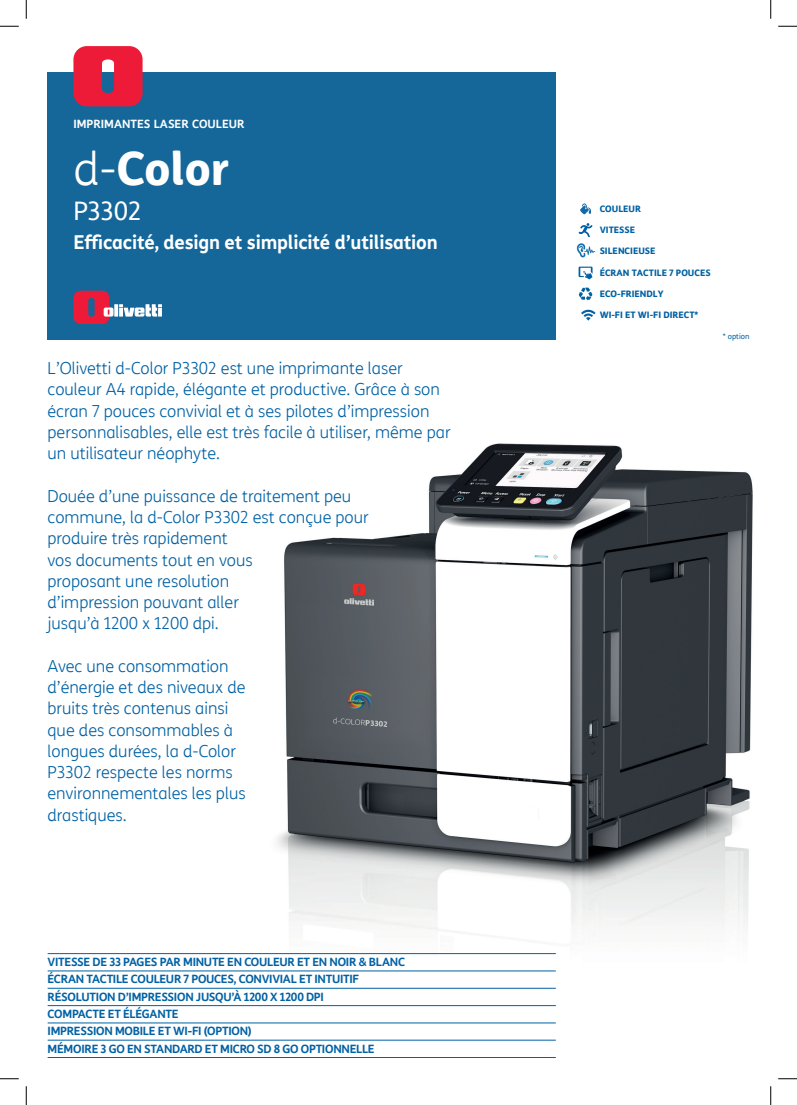
<style>
.page{position:relative;width:797px;height:1105px;background:#fff}
.page>*{position:absolute;margin:0;border:0;box-sizing:border-box;transform-origin:0 0}
.t1{font:800 45px "TIM Sans";color:#fff}
.t2{font:25px "TIM Sans";color:#fff}
.t3{font:700 18.75px "TIM Sans";letter-spacing:-.01em;color:#fff}
.t4{font:300 16.25px/21.2px "TIM Sans";color:#0161a4}
.t5{font:700 11.25px/17.2px "TIM Sans";letter-spacing:-.025em;color:#0161a4}
.t6{font:700 11.25px "TIM Sans";color:#fff}
.t7{font:800 8.75px "TIM Sans";color:#0161a4}
.t8{font:7.5px "TIM Sans";color:#0161a4}
.s1{font-weight:300}
</style>
<div class="page">
<img style="left:244px;top:443px;width:509px;height:564px">
<hr style="left:48px;top:1023px;width:508px;height:1px;background:#0161a4">
<hr style="left:48px;top:953px;width:508px;height:1px;background:#0161a4">
<hr style="left:48px;top:971px;width:508px;height:1px;background:#0161a4">
<hr style="left:48px;top:988px;width:508px;height:1px;background:#0161a4">
<hr style="left:48px;top:1005px;width:508px;height:1px;background:#0161a4">
<div style="left:48px;top:73px;width:508px;height:267px;background:#15679a"></div>
<svg style="left:578px;top:288px;width:14px;height:13px"></svg>
<svg style="left:578px;top:267px;width:14px;height:12px"></svg>
<svg style="left:578px;top:223px;width:14px;height:14px"></svg>
<svg style="left:73px;top:291px;width:40px;height:33px"></svg>
<svg style="left:114px;top:304px;width:4px;height:13px"></svg>
<svg style="left:119px;top:304px;width:43px;height:13px"></svg>
<svg style="left:73px;top:46px;width:70px;height:60px;background:#dc2d4b"></svg>
<svg style="left:580px;top:203px;width:11px;height:11px"></svg>
<svg style="left:581px;top:310px;width:14px;height:11px"></svg>
<img style="left:576px;top:244px;width:20px;height:14px">
<hr style="left:48px;top:1057px;width:508px;height:1px;background:#0161a4">
<hr style="left:48px;top:1040px;width:508px;height:1px;background:#0161a4">
<svg style="left:0;top:25px;width:19px;height:2px"></svg>
<svg style="left:778px;top:25px;width:19px;height:2px"></svg>
<svg style="left:0;top:1078px;width:19px;height:1px"></svg>
<svg style="left:778px;top:1078px;width:19px;height:1px"></svg>
<svg style="left:25px;top:0;width:2px;height:19px"></svg>
<svg style="left:25px;top:1086px;width:2px;height:19px"></svg>
<svg style="left:770px;top:0;width:1px;height:19px"></svg>
<svg style="left:770px;top:1086px;width:1px;height:19px"></svg>
<p class="t6" style="left:73px;top:116px;width:172px">IMPRIMANTES LASER COULEUR</p>
<h1 class="t1" style="left:73px;top:133px;width:157px"><span class="s1">d-</span>Color</h1>
<h2 class="t2" style="left:73px;top:193px;width:70px">P3302</h2>
<p class="t3" style="left:73px;top:228px;width:366px">Efficacité, design et simplicité d’utilisation</p>
<p class="t4" style="left:48px;top:357px;width:404px">L’Olivetti d-Color P3302 est une imprimante laser couleur A4 rapide, élégante et productive. Grâce à son écran 7 pouces convivial et à ses pilotes d’impression personnalisables, elle est très facile à utiliser, même par un utilisateur néophyte.</p>
<p class="t4" style="left:48px;top:485px;width:323px">Douée d’une puissance de traitement peu commune, la d-Color P3302 est conçue pour produire très rapidement<br>vos documents tout en vous<br>proposant une resolution<br>d’impression pouvant aller<br>jusqu’à 1200 x 1200 dpi.</p>
<p class="t4" style="left:48px;top:655px;width:200px">Avec une consommation d’énergie et des niveaux de bruits très contenus ainsi que des consommables à longues durées, la d-Color<br>P3302 respecte les norms environnementales les plus drastiques.</p>
<p class="t5" style="left:48px;top:953px;width:359px">VITESSE DE 33 PAGES PAR MINUTE EN COULEUR ET EN NOIR &amp; BLANC ÉCRAN TACTILE COULEUR 7 POUCES, CONVIVIAL ET INTUITIF RÉSOLUTION D’IMPRESSION JUSQU’À 1200 X 1200 DPI<br>COMPACTE ET ÉLÉGANTE<br>IMPRESSION MOBILE ET WI-FI (OPTION)<br>MÉMOIRE 3 GO EN STANDARD ET MICRO SD 8 GO OPTIONNELLE</p>
<p class="t7" style="left:599px;top:202px;width:43px">COULEUR</p>
<p class="t7" style="left:599px;top:223px;width:37px">VITESSE</p>
<p class="t7" style="left:599px;top:244px;width:57px">SILENCIEUSE</p>
<p class="t7" style="left:599px;top:266px;width:112px">ÉCRAN TACTILE 7 POUCES</p>
<p class="t7" style="left:599px;top:287px;width:66px">ECO-FRIENDLY</p>
<p class="t7" style="left:599px;top:308px;width:100px">WI-FI ET WI-FI DIRECT*</p>
<p class="t8" style="left:723px;top:332px;width:28px">* option</p>
</div>
